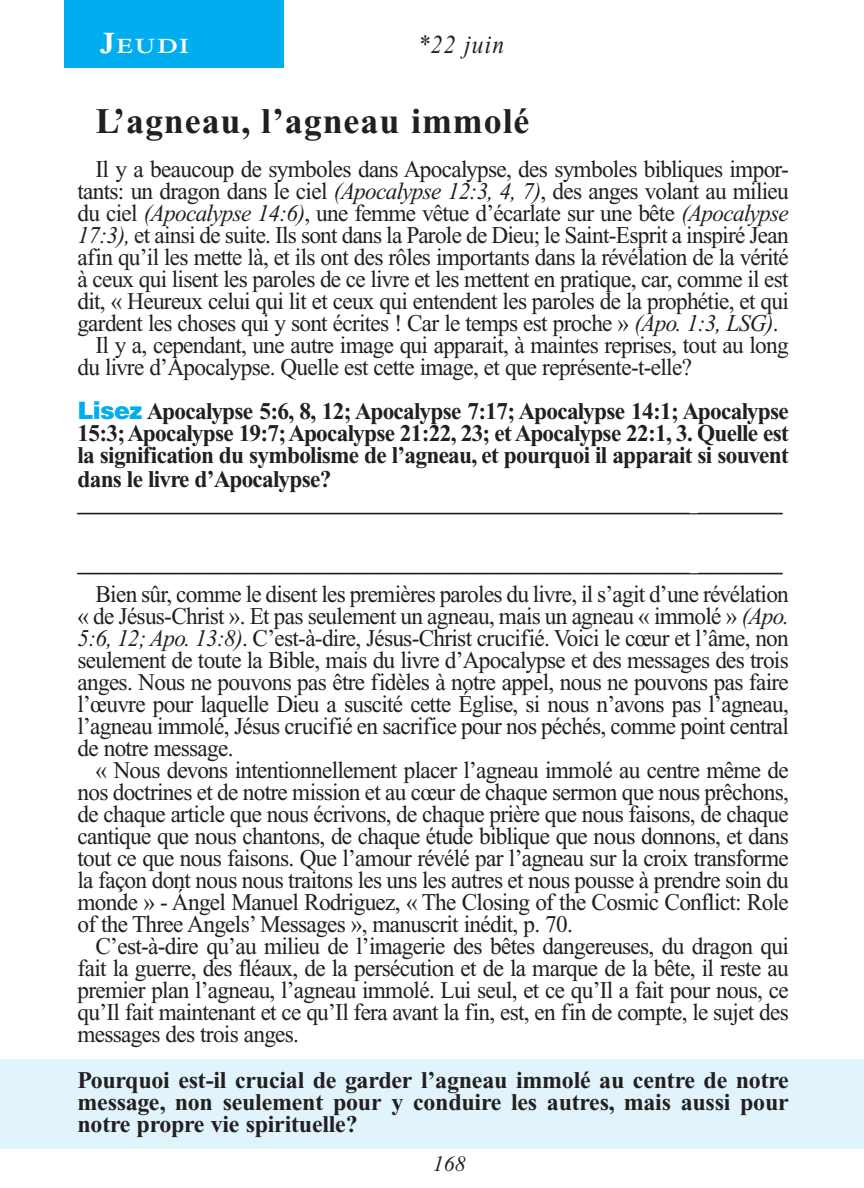
<style>
.page{position:relative;width:864px;height:1188px;background:#fff}
.page>*{position:absolute;margin:0;border:0;box-sizing:border-box;transform-origin:0 0}
.Head{font:700 36px "Times New Roman PS Std";letter-spacing:.025em;color:#231f20}
.Lesson_Dates{font:italic 26px "Times New Roman PS Std";letter-spacing:.05em;color:#231f20;scale:.9 1}
.Head-2{font:24px/22px "Times New Roman PS Std";letter-spacing:-.03em;color:#231f20;text-align:justify}
.Head-3{font:700 24px/22.6px "Times New Roman PS Std";letter-spacing:-.03em;color:#231f20;text-align:justify}
.Blank_Lines_SB{font:24px "Times New Roman PS Std";color:#231f20}
.t1{font:italic 22px "Times New Roman PS Std";color:#231f20}
.Daily_Header{font:600 21px "Times NRMT Std";color:#fff;scale:1.1 1}
.s1{font-size:30px}
.s2{font-style:italic}
.s3{font-family:"Helvetica LT Std";font-weight:900;color:#00aeef}
</style>
<div class="page">
<div style="left:64px;top:0;width:220px;height:68px;background:#00aeef"></div>
<div style="left:0;top:1059px;width:864px;height:89px;background:#e1f4fc"></div>
<hr style="left:78px;top:513px;width:704px;height:1px;background:#231f20">
<hr style="left:78px;top:573px;width:704px;height:1px;background:#231f20">
<p class="Daily_Header" style="left:100px;top:34px;width:82px"><span class="s1">J</span>eudi</p>
<p class="Lesson_Dates" style="left:418px;top:30px;width:97px">*22 juin</p>
<p class="Head" style="left:96px;top:101px;width:436px">L’agneau, l’agneau immolé</p>
<p class="Head-2" style="left:78px;top:158px;width:713px;text-indent:18px">Il y a beaucoup de symboles dans Apocalypse, des symboles bibliques impor&shy;tants: un dragon dans le ciel <span class="s2">(Apocalypse 12:3, 4, 7)</span>, des anges volant au milieu du ciel <span class="s2">(Apocalypse 14:6)</span>, une femme vêtue d’écarlate sur une bête <span class="s2">(Apocalypse 17:3),</span> et ainsi de suite. Ils sont dans la Parole de Dieu; le Saint-Esprit a inspiré Jean afin qu’il les mette là, et ils ont des rôles importants dans la révélation de la vérité à ceux qui lisent les paroles de ce livre et les mettent en pratique, car, comme il est dit, « Heureux celui qui lit et ceux qui entendent les paroles de la prophétie, et qui gardent les choses qui y sont écrites ! Car le temps est proche » <span class="s2">(Apo. 1:3, LSG)</span>.</p>
<p class="Head-2" style="left:78px;top:334px;width:713px;text-indent:18px">Il y a, cependant, une autre image qui apparait, à maintes reprises, tout au long du livre d’Apocalypse. Quelle est cette image, et que représente-t-elle?</p>
<p class="Head-3" style="left:78px;top:400px;width:713px"><span class="s3">Lisez</span> Apocalypse 5:6, 8, 12; Apocalypse 7:17; Apocalypse 14:1; Apocalypse 15:3; Apocalypse 19:7; Apocalypse 21:22, 23; et Apocalypse 22:1, 3. Quelle est la signification du symbolisme de l’agneau, et pourquoi il apparait si souvent dans le livre d’Apocalypse?</p>
<p class="Blank_Lines_SB" style="left:78px;top:490px;width:706px">___________________________________________________ _______</p>
<p class="Blank_Lines_SB" style="left:78px;top:550px;width:706px">___________________________________________________ _______</p>
<p class="Head-2" style="left:78px;top:583px;width:713px;text-indent:18px">Bien sûr, comme le disent les premières paroles du livre, il s’agit d’une révélation « de Jésus-Christ ». Et pas seulement un agneau, mais un agneau « immolé » <span class="s2">(Apo.<br>5:6, 12; Apo. 13:8)</span>. C’est-à-dire, Jésus-Christ crucifié. Voici le cœur et l’âme, non seulement de toute la Bible, mais du livre d’Apocalypse et des messages des trois anges. Nous ne pouvons pas être fidèles à notre appel, nous ne pouvons pas faire l’œuvre pour laquelle Dieu a suscité cette Église, si nous n’avons pas l’agneau, l’agneau immolé, Jésus crucifié en sacrifice pour nos péchés, comme point central de notre message.</p>
<p class="Head-2" style="left:78px;top:759px;width:713px;text-indent:18px">« Nous devons intentionnellement placer l’agneau immolé au centre même de nos doctrines et de notre mission et au cœur de chaque sermon que nous prêchons, de chaque article que nous écrivons, de chaque prière que nous faisons, de chaque cantique que nous chantons, de chaque étude biblique que nous donnons, et dans tout ce que nous faisons. Que l’amour révélé par l’agneau sur la croix transforme la façon dont nous nous traitons les uns les autres et nous pousse à prendre soin du monde » - Ángel Manuel Rodriguez, « The Closing of the Cosmic Conflict: Role of the Three Angels’ Messages », manuscrit inédit, p. 70.</p>
<p class="Head-2" style="left:78px;top:935px;width:713px;text-indent:18px">C’est-à-dire qu’au milieu de l’imagerie des bêtes dangereuses, du dragon qui fait la guerre, des fléaux, de la persécution et de la marque de la bête, il reste au premier plan l’agneau, l’agneau immolé. Lui seul, et ce qu’Il a fait pour nous, ce qu’Il fait maintenant et ce qu’Il fera avant la fin, est, en fin de compte, le sujet des messages des trois anges.</p>
<p class="Head-3" style="left:78px;top:1069px;width:713px;line-height:22px">Pourquoi est-il crucial de garder l’agneau immolé au centre de notre message, non seulement pour y conduire les autres, mais aussi pour notre propre vie spirituelle?</p>
<p class="t1" style="left:433px;top:1152px;width:34px">168</p>
</div>
